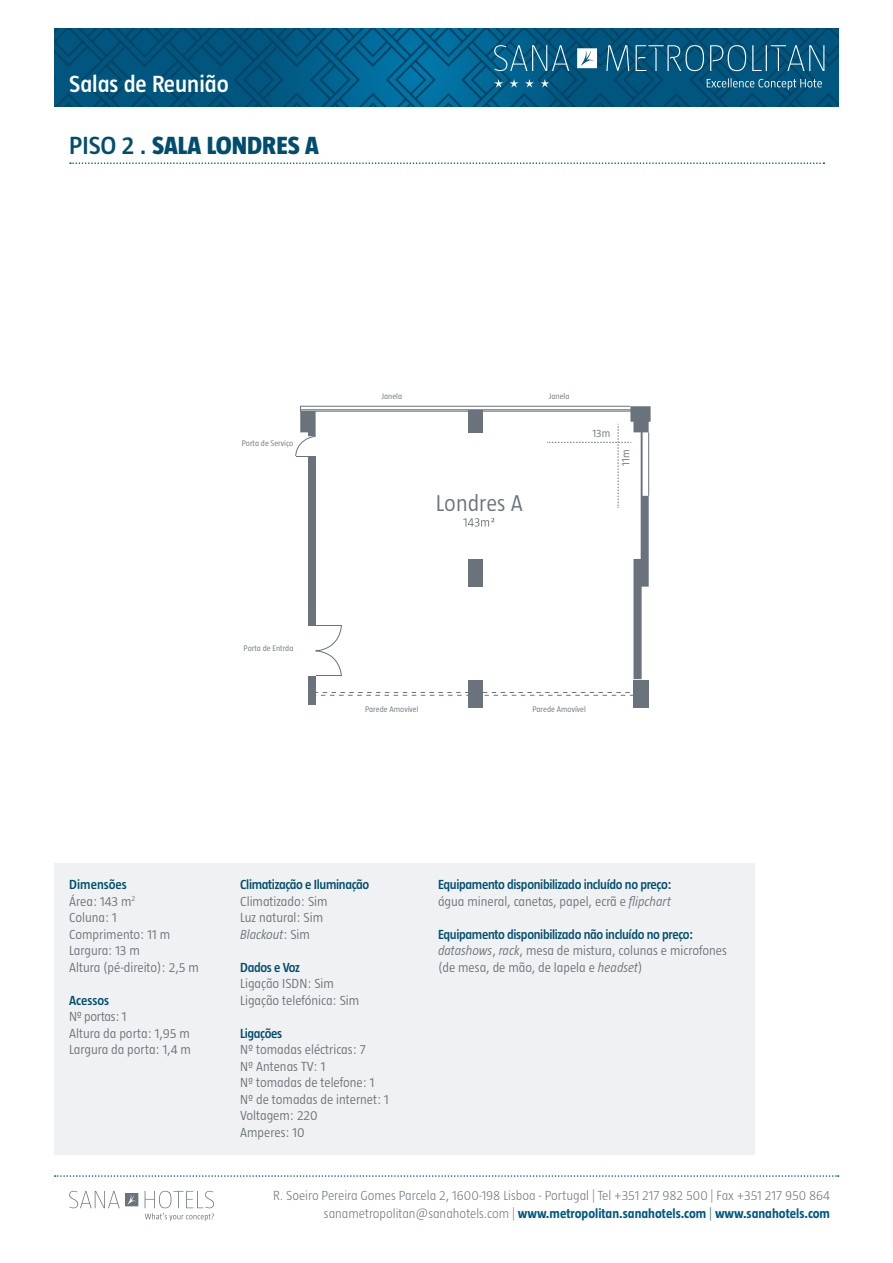
<style>
.page{position:relative;width:893px;height:1263px;background:#fff}
.page>*{position:absolute;margin:0;border:0;box-sizing:border-box;transform-origin:0 0}
.t1{font:800 25.5px "Taz";color:#004d6d}
.t2{font:600 24px "Taz";color:#fff}
.t3{font:300 23.4px "Taz";color:#6a737b}
.t4{font:300 13.5px/16.5px "Taz";color:#6a737b}
.t5{font:300 13.5px/18px "Taz";color:#6a737b;text-align:right}
.t6{font:600 13.5px/16.5px "Taz";letter-spacing:-.025em;color:#004d6d}
.t7{font:300 11.1px "Taz";color:#6a737b}
.t8{font:300 8.4px "Taz";color:#6a737b}
.s1{font-weight:600}
.s2{font-weight:600;color:#004d6d}
.s3{font-style:italic}
.s4{font-weight:300;color:#6a737b}
.s5{font-weight:300;font-style:italic;color:#6a737b}
.s6{font-weight:700;color:#005984}
.s7{color:#005984}
</style>
<div class="page">
<svg style="left:55px;top:1175px;width:784px;height:2px"></svg>
<svg style="left:69px;top:1191px;width:69px;height:17px"></svg>
<svg style="left:145px;top:1191px;width:69px;height:30px"></svg>
<svg style="left:54px;top:29px;width:785px;height:77px;background:#065b83"></svg>
<svg style="left:70px;top:162px;width:754px;height:2px"></svg>
<div style="left:468px;top:680px;width:15px;height:28px;background:#6a737b"></div>
<div style="left:633px;top:680px;width:16px;height:28px;background:#6a737b"></div>
<svg style="left:316px;top:692px;width:317px;height:4px"></svg>
<div style="left:308px;top:676px;width:8px;height:28px;background:#6a737b"></div>
<svg style="left:295px;top:406px;width:356px;height:273px"></svg>
<div style="left:54px;top:863px;width:701px;height:291px;background:#f0f1f2"></div>
<h2 class="t2" style="left:69px;top:71px;width:161px">Salas de Reunião</h2>
<h1 class="t1" style="left:69px;top:132px;width:251px"><span class="s1">piso 2 .</span> SALA LONDRES A</h1>
<p class="t8" style="left:242px;top:439px;width:53px">Porta de Serviço</p>
<p class="t8" style="left:244px;top:644px;width:51px">Porta de Entrda</p>
<p class="t8" style="left:381px;top:392px;width:22px">Janela</p>
<p class="t8" style="left:549px;top:392px;width:22px">Janela</p>
<h3 class="t3" style="left:436px;top:491px;width:88px">Londres A</h3>
<p class="t7" style="left:592px;top:428px;width:19px">13m</p>
<p class="t7" style="left:620px;top:466px;width:18px;rotate:-90deg">11m</p>
<p class="t8" style="left:365px;top:705px;width:55px">Parede Amovível</p>
<p class="t8" style="left:532px;top:705px;width:55px">Parede Amovível</p>
<p class="t4" style="left:69px;top:877px;width:131px"><span class="s2">Dimensões<br></span>Área: 143 m<sup>2<br></sup>Coluna: 1<br>Comprimento: 11 m<br>Largura: 13 m<br>Altura (pé-direito): 2,5 m</p>
<p class="t6" style="left:69px;top:992px;width:41px">Acessos</p>
<p class="t4" style="left:69px;top:1008px;width:123px">Nº portas: 1<br>Altura da porta: 1,95 m<br>Largura da porta: 1,4 m</p>
<p class="t6" style="left:240px;top:876px;width:131px">Climatização e Iluminação</p>
<p class="t4" style="left:240px;top:893px;width:89px">Climatizado: Sim<br>Luz natural: Sim<br><span class="s3">Blackout</span>: Sim</p>
<p class="t6" style="left:240px;top:959px;width:61px">Dados e Voz</p>
<p class="t4" style="left:240px;top:975px;width:121px">Ligação ISDN: Sim<br>Ligação telefónica: Sim</p>
<p class="t6" style="left:240px;top:1025px;width:44px">Ligações</p>
<p class="t4" style="left:240px;top:1041px;width:150px">Nº tomadas eléctricas: 7<br>Nº Antenas TV: 1<br>Nº tomadas de telefone: 1<br>Nº de tomadas de internet: 1<br>Voltagem: 220<br>Amperes: 10</p>
<p class="t6" style="left:438px;top:876px;width:235px">Equipamento disponibilizado incluído no preço: <span class="s4">água mineral, canetas, papel, ecrã e</span> <span class="s5">flipchart</span></p>
<p class="t4" style="left:438px;top:926px;width:290px"><span class="s2">Equipamento disponibilizado não incluído no preço: </span><span class="s3">datashows</span>, <span class="s3">rack</span>, mesa de mistura, colunas e microfones (de mesa, de mão, de lapela e <span class="s3">headset</span>)</p>
<p class="t5" style="left:273px;top:1187px;width:559px">R. Soeiro Pereira Gomes Parcela 2, 1600-198 Lisboa - Portugal | Tel +351 217 982 500 | Fax +351 217 950 864 sanametropolitan@sanahotels.com | <span class="s6">www.metropolitan.sanahotels.com</span> <span class="s7">|</span> <span class="s6">www.sanahotels.com</span></p>
</div>
